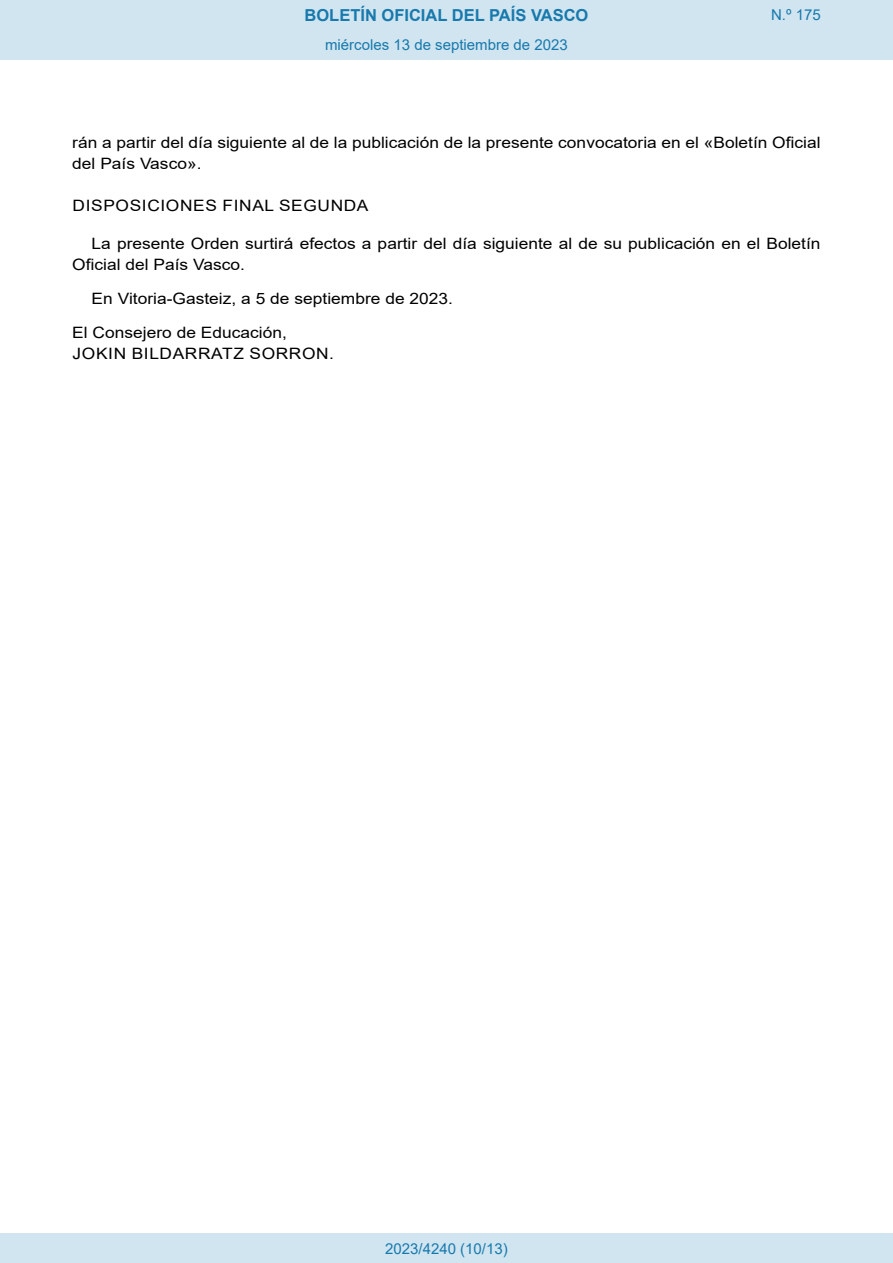
<style>
.page{position:relative;width:893px;height:1263px;background:#fff}
.page>*{position:absolute;margin:0;border:0;box-sizing:border-box;transform-origin:0 0}
.t1{font:700 16.5px "Arial";color:#1879ad}
.BOPVDetalle{font:15.6px/21px "Arial";color:#000;scale:1.11 1}
.BOPVFirmaLugFec{font:15.6px "Arial";color:#000;scale:1.11 1}
.BOPVDisposicion{font:15.6px "Arial";letter-spacing:.035em;color:#000;scale:1.11 1}
.BOPVFirmaPuesto{font:15.6px "Arial";color:#000;scale:1.11 1}
.BOPVFirmaNombre{font:15.6px "Arial";letter-spacing:.035em;color:#000;scale:1.11 1}
.Paginacion_Centro{font:15px "Arial";color:#1879ad}
</style>
<div class="page">
<div style="left:0;top:0;width:893px;height:60px;background:#d0e5f0"></div>
<div style="left:0;top:1233px;width:893px;height:30px;background:#d0e5f0"></div>
<p class="t1" style="left:305px;top:3px;width:285px">BOLETÍN OFICIAL DEL PAÍS VASCO</p>
<p class="Paginacion_Centro" style="left:325px;top:35px;width:244px">miércoles 13 de septiembre de 2023</p>
<p class="Paginacion_Centro" style="left:771px;top:5px;width:51px">N.º 175</p>
<p class="BOPVDetalle" style="left:72px;top:132px;width:676px">rán a partir del día siguiente al de la publicación de la presente convocatoria en el «Boletín Oficial del País Vasco».</p>
<p class="BOPVDisposicion" style="left:73px;top:195px;width:268px">DISPOSICIONES FINAL SEGUNDA</p>
<p class="BOPVDetalle" style="left:72px;top:233px;width:676px;text-indent:19px">La presente Orden surtirá efectos a partir del día siguiente al de su publicación en el Boletín<br>Oficial del País Vasco.</p>
<p class="BOPVFirmaLugFec" style="left:92px;top:288px;width:327px">En Vitoria-Gasteiz, a 5 de septiembre de 2023.</p>
<p class="BOPVFirmaPuesto" style="left:72px;top:322px;width:195px">El Consejero de Educación,</p>
<p class="BOPVFirmaNombre" style="left:73px;top:343px;width:237px">JOKIN BILDARRATZ SORRON.</p>
<p class="Paginacion_Centro" style="left:385px;top:1238px;width:124px">2023/4240 (10/13)</p>
</div>
